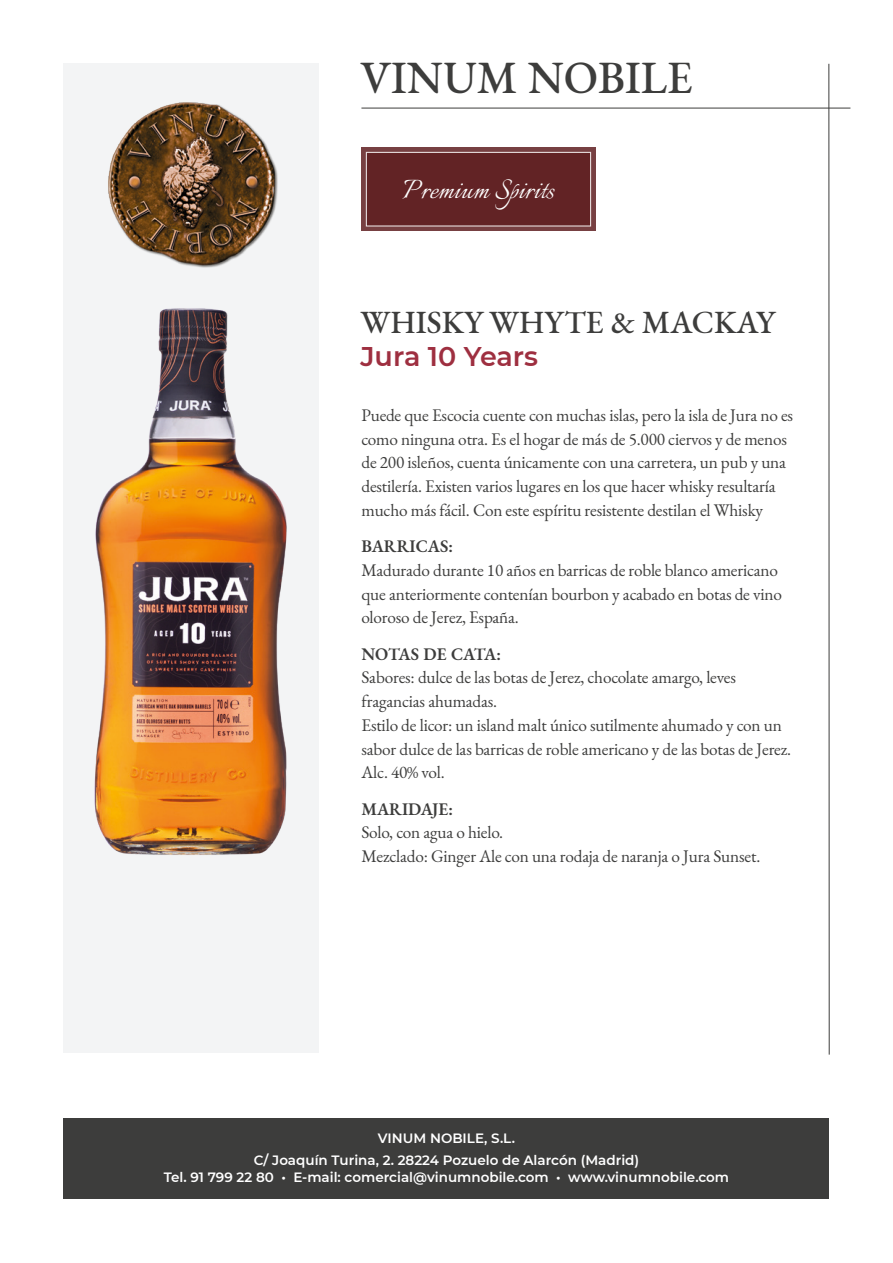
<style>
.page{position:relative;width:893px;height:1263px;background:#fff}
.page>*{position:absolute;margin:0;border:0;box-sizing:border-box;transform-origin:0 0}
.t1{font:500 45px "EB Garamond";color:#3d3d3c}
.t2{font:33.45px "Italianno";color:#fff}
.t3{font:500 31.5px "EB Garamond";color:#3d3d3c}
.t4{font:600 27px "Montserrat";color:#9e2f40}
.t5{font:17.25px/23.7px "EB Garamond";letter-spacing:-.01em;color:#3d3d3c}
.t6{font:600 17.25px "EB Garamond";letter-spacing:-.005em;color:#3d3d3c}
.t7{font:600 13.5px "Montserrat";color:#fff}
</style>
<div class="page">
<svg style="left:361px;top:147px;width:234px;height:84px;fill:#774042"></svg>
<div style="left:366px;top:152px;width:225px;height:75px;background:#5f1e20;border:1px solid #fff"></div>
<div style="left:64px;top:64px;width:255px;height:989px;background:#f3f4f5"></div>
<div style="left:64px;top:1118px;width:765px;height:81px;background:#3d3d3c"></div>
<img style="left:108px;top:102px;width:170px;height:166px">
<hr style="left:829px;top:64px;width:1px;height:990px;background:#3d3d3c">
<hr style="left:361px;top:108px;width:489px;height:1px;background:#3d3d3c">
<img style="left:63px;top:272px;width:224px;height:590px">
<p class="t1" style="left:360px;top:49px;width:334px">VINUM NOBILE</p>
<p class="t2" style="left:403px;top:171px;width:153px">Premium Spirits</p>
<p class="t3" style="left:360px;top:302px;width:416px">WHISKY WHYTE &amp; MACKAY</p>
<p class="t4" style="left:360px;top:337px;width:179px">Jura 10 Years</p>
<p class="t5" style="left:361px;top:403px;width:433px">Puede que Escocia cuente con muchas islas, pero la isla de Jura no es como ninguna otra. Es el hogar de más de 5.000 ciervos y de menos de 200 isleños, cuenta únicamente con una carretera, un pub y una destilería. Existen varios lugares en los que hacer whisky resultaría mucho más fácil. Con este espíritu resistente destilan el Whisky</p>
<p class="t6" style="left:361px;top:535px;width:93px">BARRICAS:</p>
<p class="t5" style="left:361px;top:558px;width:422px">Madurado durante 10 años en barricas de roble blanco americano que anteriormente contenían bourbon y acabado en botas de vino oloroso de Jerez, España.</p>
<p class="t6" style="left:361px;top:643px;width:141px">NOTAS DE CATA:</p>
<p class="t5" style="left:361px;top:666px;width:376px">Sabores: dulce de las botas de Jerez, chocolate amargo, leves fragancias ahumadas.</p>
<p class="t5" style="left:361px;top:713px;width:431px">Estilo de licor: un island malt único sutilmente ahumado y con un sabor dulce de las barricas de roble americano y de las botas de Jerez.</p>
<p class="t5" style="left:361px;top:761px;width:85px">Alc. 40% vol.</p>
<p class="t6" style="left:361px;top:798px;width:93px">MARIDAJE:</p>
<p class="t5" style="left:361px;top:821px;width:143px">Solo, con agua o hielo.</p>
<p class="t5" style="left:361px;top:844px;width:400px">Mezclado: Ginger Ale con una rodaja de naranja o Jura Sunset.</p>
<p class="t7" style="left:378px;top:1129px;width:139px">VINUM NOBILE, S.L.</p>
<p class="t7" style="left:254px;top:1150px;width:387px">C/ Joaquín Turina, 2. 28224 Pozuelo de Alarcón (Madrid)</p>
<p class="t7" style="left:164px;top:1167px;width:567px">Tel. 91 799 22 80 • E-mail: comercial@vinumnobile.com • www.vinumnobile.com</p>
</div>
